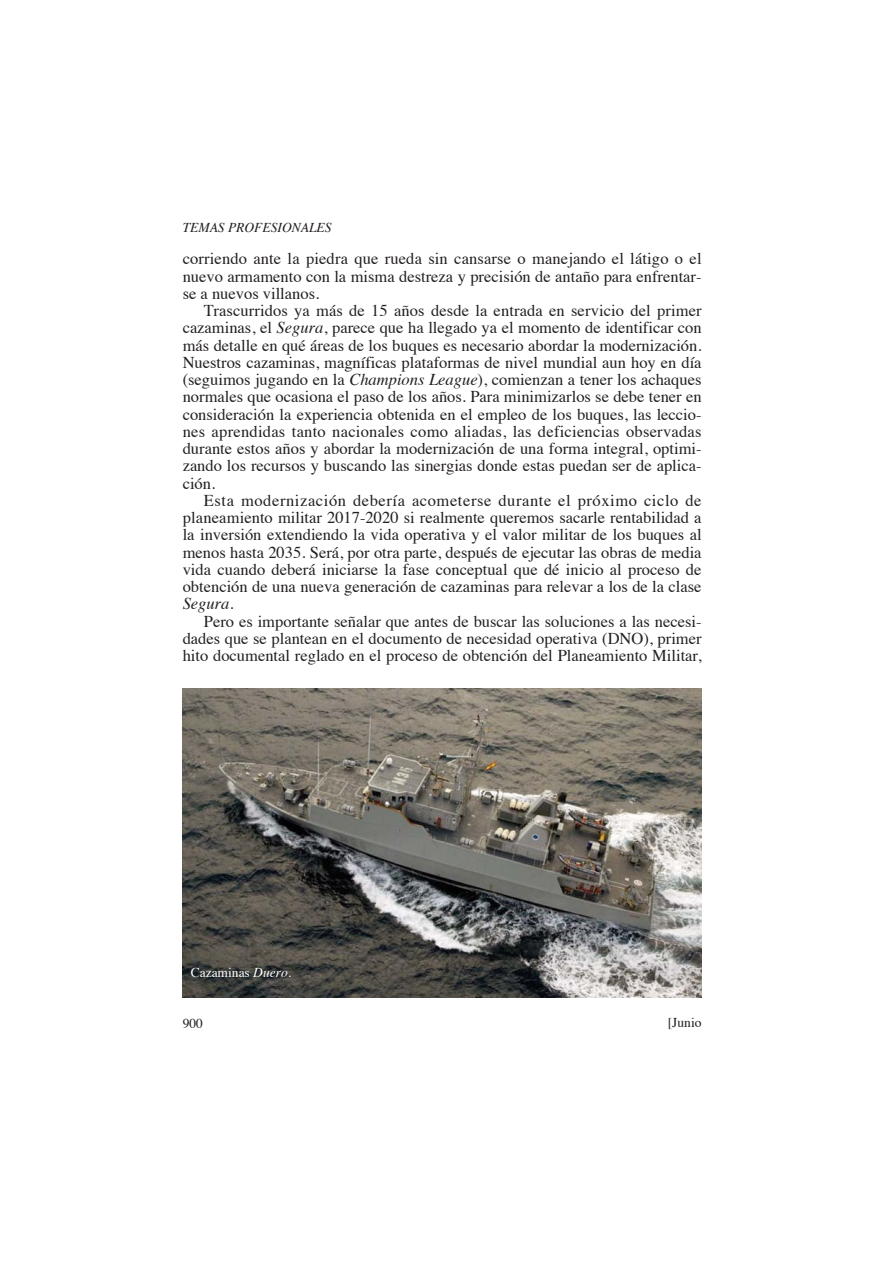
<style>
.page{position:relative;width:893px;height:1263px;background:#fff}
.page>*{position:absolute;margin:0;border:0;box-sizing:border-box;transform-origin:0 0}
.t1{font:16.5px/17.2px "Times";color:#231f20;text-align:justify}
.t2{font:italic 13.5px "Times";color:#231f20}
.t3{font:13.5px "Times";color:#fff}
.t4{font:13.5px "Times";color:#231f20}
.s1{font-style:italic}
</style>
<div class="page">
<img style="left:183px;top:688px;width:518px;height:310px">
<p class="t2" style="left:183px;top:222px;width:150px">TEMAS PROFESIONALES</p>
<p class="t1" style="left:183px;top:252px;width:520px">corriendo ante la piedra que rueda sin cansarse o manejando el látigo o el nuevo armamento con la misma destreza y precisión de antaño para enfrentar&shy;se a nuevos villanos.</p>
<p class="t1" style="left:183px;top:303px;width:520px;text-indent:21px">Trascurridos ya más de 15 años desde la entrada en servicio del primer cazaminas, el <span class="s1">Segura</span>, parece que ha llegado ya el momento de identificar con más detalle en qué áreas de los buques es necesario abordar la modernización.<br>Nuestros cazaminas, magníficas plataformas de nivel mundial aun hoy en día (seguimos jugando en la <span class="s1">Champions League</span>), comienzan a tener los achaques normales que ocasiona el paso de los años. Para minimizarlos se debe tener en consideración la experiencia obtenida en el empleo de los buques, las leccio&shy;nes aprendidas tanto nacionales como aliadas, las deficiencias observadas durante estos años y abordar la modernización de una forma integral, optimi&shy;zando los recursos y buscando las sinergias donde estas puedan ser de aplica&shy;ción.</p>
<p class="t1" style="left:183px;top:493px;width:520px;text-indent:21px">Esta modernización debería acometerse durante el próximo ciclo de planeamiento militar 2017-2020 si realmente queremos sacarle rentabilidad a la inversión extendiendo la vida operativa y el valor militar de los buques al menos hasta 2035. Será, por otra parte, después de ejecutar las obras de media vida cuando deberá iniciarse la fase conceptual que dé inicio al proceso de obtención de una nueva generación de cazaminas para relevar a los de la clase <span class="s1">Segura</span>.</p>
<p class="t1" style="left:183px;top:614px;width:520px;text-indent:21px">Pero es importante señalar que antes de buscar las soluciones a las necesi&shy;dades que se plantean en el documento de necesidad operativa (DNO), primer hito documental reglado en el proceso de obtención del Planeamiento Militar,</p>
<p class="t3" style="left:191px;top:967px;width:102px">Cazaminas <span class="s1">Duero.</span></p>
<p class="t4" style="left:183px;top:1018px;width:22px">900</p>
<p class="t4" style="left:668px;top:1017px;width:35px">[Junio</p>
</div>
